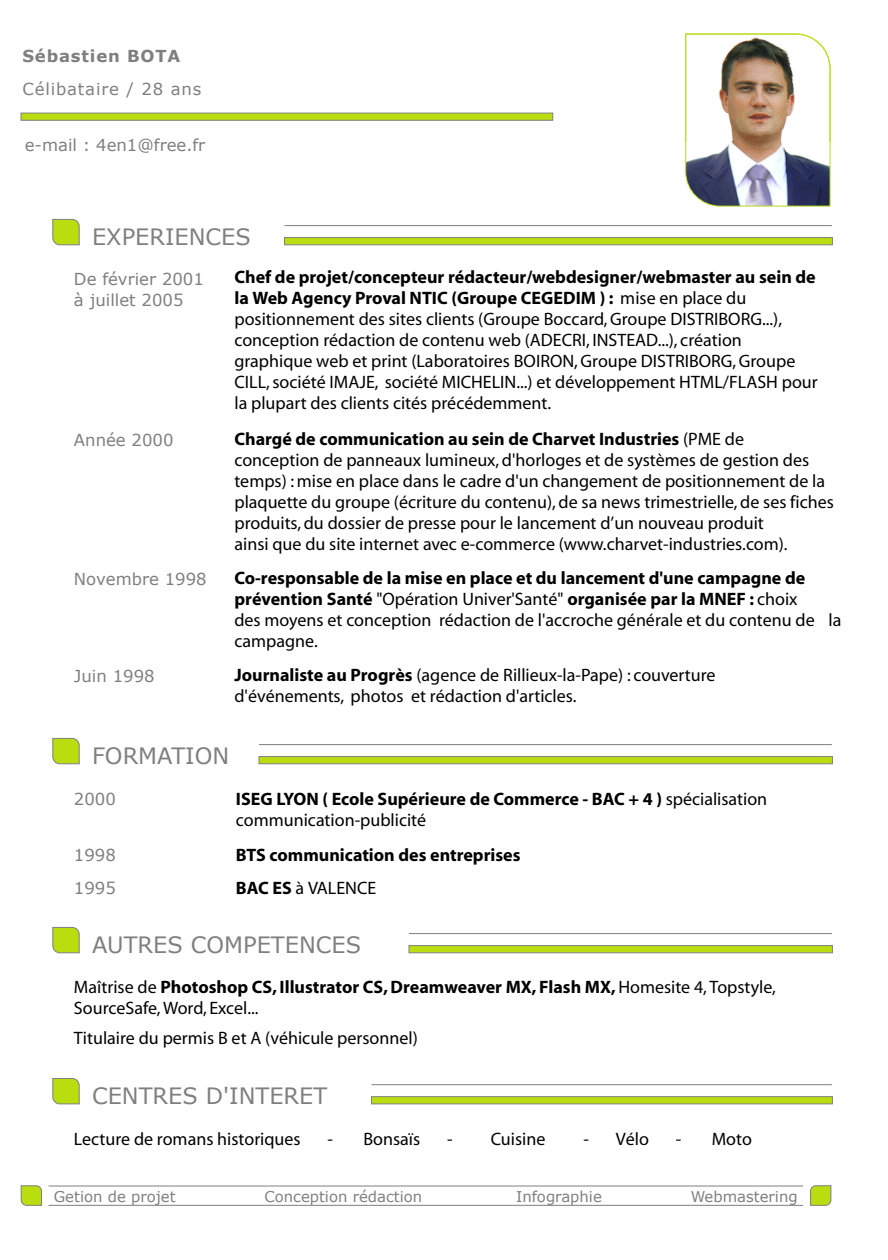
<style>
.page{position:relative;width:888px;height:1260px;background:#fff}
.page>*{position:absolute;margin:0;border:0;box-sizing:border-box;transform-origin:0 0}
.t1{font:22.5px "Verdana";color:#7f7f7f}
.t2{font:18px/21px "Myriad";color:#000}
.t3{font:700 18px/21px "Myriad";color:#000}
.t4{font:16.5px/21px "Verdana";color:#7f7f7f}
.t5{font:16.5px "Verdana";letter-spacing:.05em;color:#7f7f7f}
.t6{font:700 16.5px "Verdana";letter-spacing:.05em;color:#7f7f7f}
.t7{font:14.85px "Verdana";color:#7f7f7f}
.s1{font-weight:700}
.s2{font-weight:400}
</style>
<div class="page">
<div style="left:21px;top:113px;width:532px;height:7px;background:#b8de10"></div>
<div style="left:21px;top:113px;width:532px;height:7px;border:1px solid #7f7f7f"></div>
<svg style="left:48px;top:1205px;width:755px;height:1px"></svg>
<svg style="left:48px;top:1186px;width:755px;height:1px"></svg>
<svg style="left:810px;top:1185px;width:21px;height:21px"></svg>
<svg style="left:21px;top:1185px;width:21px;height:20px"></svg>
<div style="left:372px;top:1097px;width:460px;height:7px;background:#b8de10"></div>
<div style="left:371px;top:1096px;width:462px;height:8px;border:1px solid #7f7f7f"></div>
<svg style="left:371px;top:1084px;width:461px;height:2px"></svg>
<svg style="left:52px;top:1078px;width:28px;height:26px"></svg>
<div style="left:409px;top:946px;width:423px;height:7px;background:#b8de10"></div>
<div style="left:409px;top:945px;width:424px;height:8px;border:1px solid #7f7f7f"></div>
<svg style="left:409px;top:933px;width:423px;height:2px"></svg>
<svg style="left:52px;top:927px;width:28px;height:26px"></svg>
<div style="left:259px;top:757px;width:573px;height:7px;background:#b8de10"></div>
<div style="left:259px;top:756px;width:574px;height:8px;border:1px solid #7f7f7f"></div>
<svg style="left:259px;top:744px;width:573px;height:2px"></svg>
<svg style="left:52px;top:738px;width:28px;height:26px"></svg>
<div style="left:285px;top:238px;width:547px;height:7px;background:#b8de10"></div>
<div style="left:284px;top:237px;width:549px;height:8px;border:1px solid #7f7f7f"></div>
<svg style="left:52px;top:219px;width:28px;height:26px"></svg>
<svg style="left:284px;top:34px;width:548px;height:193px"></svg>
<p class="t6" style="left:22px;top:46px;width:159px">Sébastien BOTA</p>
<p class="t5" style="left:22px;top:79px;width:180px">Célibataire / 28 ans</p>
<p class="t4" style="left:25px;top:134px;width:182px">e-mail : 4en1@free.fr</p>
<p class="t1" style="left:92px;top:222px;width:160px">EXPERIENCES</p>
<p class="t4" style="left:74px;top:268px;width:132px">De février 2001 à juillet 2005</p>
<p class="t2" style="left:234px;top:268px;width:585px"><span class="s1">Chef de projet/concepteur rédacteur/webdesigner/webmaster au sein de la Web Agency Proval NTIC (Groupe CEGEDIM ) :</span> mise en place du positionnement des sites clients (Groupe Boccard, Groupe DISTRIBORG...), conception rédaction de contenu web (ADECRI, INSTEAD...), création graphique web et print (Laboratoires BOIRON, Groupe DISTRIBORG, Groupe CILL, société IMAJE, société MICHELIN...) et développement HTML/FLASH pour la plupart des clients cités précédemment.</p>
<p class="t4" style="left:74px;top:429px;width:101px">Année 2000</p>
<p class="t2" style="left:234px;top:429px;width:601px"><span class="s1">Chargé de communication au sein de Charvet Industries</span> (PME de<br>conception de panneaux lumineux, d'horloges et de systèmes de gestion des temps) : mise en place dans le cadre d'un changement de positionnement de la plaquette du groupe (écriture du contenu), de sa news trimestrielle, de ses fiches produits, du dossier de presse pour le lancement d’un nouveau produit<br>ainsi que du site internet avec e-commerce (www.charvet-industries.com).</p>
<p class="t4" style="left:74px;top:568px;width:134px">Novembre 1998</p>
<p class="t2" style="left:234px;top:569px;width:608px"><span class="s1">Co-responsable de la mise en place et du lancement d'une campagne de prévention Santé</span> "Opération Univer'Santé" <span class="s1">organisée par la MNEF :</span> choix<br>des moyens et conception rédaction de l'accroche générale et du contenu de la campagne.</p>
<p class="t4" style="left:74px;top:665px;width:82px">Juin 1998</p>
<p class="t2" style="left:234px;top:665px;width:483px"><span class="s1">Journaliste au Progrès</span> (agence de Rillieux-la-Pape) : couverture d'événements, photos et rédaction d'articles.</p>
<p class="t1" style="left:92px;top:741px;width:139px">FORMATION</p>
<p class="t4" style="left:74px;top:788px;width:43px">2000</p>
<p class="t3" style="left:236px;top:789px;width:533px">ISEG LYON ( Ecole Supérieure de Commerce - BAC + 4 ) <span class="s2">spécialisation communication-publicité</span></p>
<p class="t4" style="left:74px;top:844px;width:43px">1998</p>
<p class="t3" style="left:236px;top:845px;width:286px">BTS communication des entreprises</p>
<p class="t4" style="left:74px;top:877px;width:43px">1995</p>
<p class="t2" style="left:236px;top:878px;width:142px"><span class="s1">BAC ES</span> à VALENCE</p>
<p class="t1" style="left:92px;top:930px;width:271px">AUTRES COMPETENCES</p>
<p class="t2" style="left:74px;top:977px;width:703px">Maîtrise de <span class="s1">Photoshop CS, Illustrator CS, Dreamweaver MX, Flash MX,</span> Homesite 4, Topstyle,<br>SourceSafe, Word, Excel...</p>
<p class="t2" style="left:74px;top:1028px;width:345px">Titulaire du permis B et A (véhicule personnel)</p>
<p class="t1" style="left:92px;top:1081px;width:237px">CENTRES D'INTERET</p>
<p class="t2" style="left:74px;top:1129px;width:228px">Lecture de romans historiques</p>
<p class="t2" style="left:327px;top:1129px;width:94px">- Bonsaïs</p>
<p class="t2" style="left:447px;top:1129px;width:100px">- Cuisine</p>
<p class="t2" style="left:584px;top:1129px;width:67px">- Vélo</p>
<p class="t2" style="left:676px;top:1129px;width:78px">- Moto</p>
<p class="t7" style="left:54px;top:1187px;width:123px">Getion de projet</p>
<p class="t7" style="left:264px;top:1187px;width:159px">Conception rédaction</p>
<p class="t7" style="left:516px;top:1187px;width:87px">Infographie</p>
<p class="t7" style="left:691px;top:1187px;width:108px">Webmastering</p>
</div>
